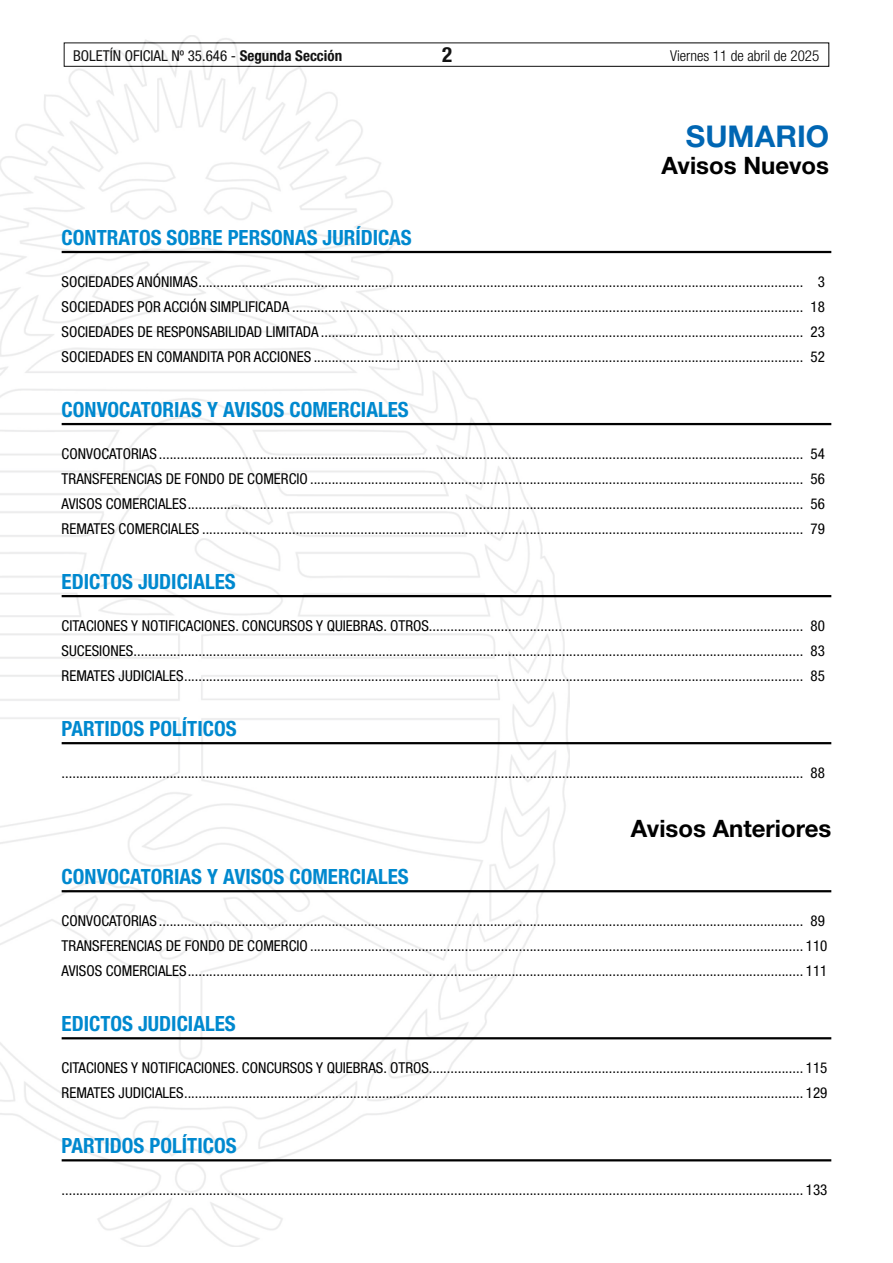
<style>
.page{position:relative;width:893px;height:1263px;background:#fff}
.page>*{position:absolute;margin:0;border:0;box-sizing:border-box;transform-origin:0 0}
.t1{font:700 30px "Helvetica Neue LT Std";color:#0066b3}
.t2{font:700 24px "Helvetica Neue LT Std";color:#000}
.t3{font:700 condensed 21px "Helvetica Neue LT Std";color:#0089cf}
.t4{font:700 condensed 21px "Helvetica Neue LT Std";color:#000}
.t5{font:condensed 15px/25px "Helvetica Neue LT Std";color:#000;text-align:justify}
.t6{font:300 condensed 15px "Helvetica Neue LT Std";color:#000}
.s1{font-weight:700}
</style>
<div class="page">
<div style="left:64px;top:43px;width:765px;height:24px;border:1px solid #000"></div>
<img style="left:0;top:35px;width:569px;height:1211px">
<hr style="left:62px;top:251px;width:769px;height:2px;background:#000">
<hr style="left:62px;top:423px;width:769px;height:2px;background:#000">
<hr style="left:62px;top:595px;width:769px;height:2px;background:#000">
<hr style="left:62px;top:742px;width:769px;height:2px;background:#000">
<hr style="left:62px;top:890px;width:769px;height:2px;background:#000">
<hr style="left:62px;top:1037px;width:769px;height:2px;background:#000">
<hr style="left:62px;top:1159px;width:769px;height:2px;background:#000">
<p class="t5" style="left:73px;top:43px;width:271px">BOLETÍN OFICIAL Nº 35.646 - <span class="s1">Segunda Sección</span></p>
<h3 class="t4" style="left:442px;top:42px;width:12px">2</h3>
<p class="t6" style="left:670px;top:47px;width:151px">Viernes 11 de abril de 2025</p>
<h1 class="t1" style="left:686px;top:118px;width:145px">SUMARIO</h1>
<h2 class="t2" style="left:662px;top:151px;width:169px">Avisos Nuevos</h2>
<h3 class="t3" style="left:62px;top:224px;width:352px">CONTRATOS SOBRE PERSONAS JURÍDICAS</h3>
<p class="t5" style="left:62px;top:269px;width:765px">SOCIEDADES ANÓNIMAS........................................................................................................................................................................ 3<br>SOCIEDADES POR ACCIÓN SIMPLIFICADA .............................................................................................................................................. 18<br>SOCIEDADES DE RESPONSABILIDAD LIMITADA ...................................................................................................................................... 23<br>SOCIEDADES EN COMANDITA POR ACCIONES ........................................................................................................................................ 52</p>
<h3 class="t3" style="left:62px;top:396px;width:349px">CONVOCATORIAS Y AVISOS COMERCIALES</h3>
<p class="t5" style="left:62px;top:441px;width:765px">CONVOCATORIAS ................................................................................................................................................................................... 54<br>TRANSFERENCIAS DE FONDO DE COMERCIO ......................................................................................................................................... 56<br>AVISOS COMERCIALES........................................................................................................................................................................... 56<br>REMATES COMERCIALES ....................................................................................................................................................................... 79</p>
<h3 class="t3" style="left:62px;top:568px;width:176px">EDICTOS JUDICIALES</h3>
<p class="t5" style="left:62px;top:613px;width:765px">CITACIONES Y NOTIFICACIONES. CONCURSOS Y QUIEBRAS. OTROS........................................................................................................ 80<br>SUCESIONES.......................................................................................................................................................................................... 83<br>REMATES JUDICIALES............................................................................................................................................................................ 85</p>
<h3 class="t3" style="left:62px;top:716px;width:176px">PARTIDOS POLÍTICOS</h3>
<p class="t5" style="left:62px;top:760px;width:765px">.............................................................................................................................................................................................................. 88</p>
<h2 class="t2" style="left:631px;top:814px;width:202px">Avisos Anteriores</h2>
<h3 class="t3" style="left:62px;top:864px;width:349px">CONVOCATORIAS Y AVISOS COMERCIALES</h3>
<p class="t5" style="left:62px;top:908px;width:767px;text-align:left">CONVOCATORIAS ................................................................................................................................................................................... 89<br>TRANSFERENCIAS DE FONDO DE COMERCIO ......................................................................................................................................... 110<br>AVISOS COMERCIALES........................................................................................................................................................................... 111</p>
<h3 class="t3" style="left:62px;top:1011px;width:176px">EDICTOS JUDICIALES</h3>
<p class="t5" style="left:62px;top:1055px;width:767px">CITACIONES Y NOTIFICACIONES. CONCURSOS Y QUIEBRAS. OTROS........................................................................................................ 115<br>REMATES JUDICIALES............................................................................................................................................................................ 129</p>
<h3 class="t3" style="left:62px;top:1133px;width:176px">PARTIDOS POLÍTICOS</h3>
<p class="t5" style="left:62px;top:1177px;width:767px">.............................................................................................................................................................................................................. 133</p>
</div>
